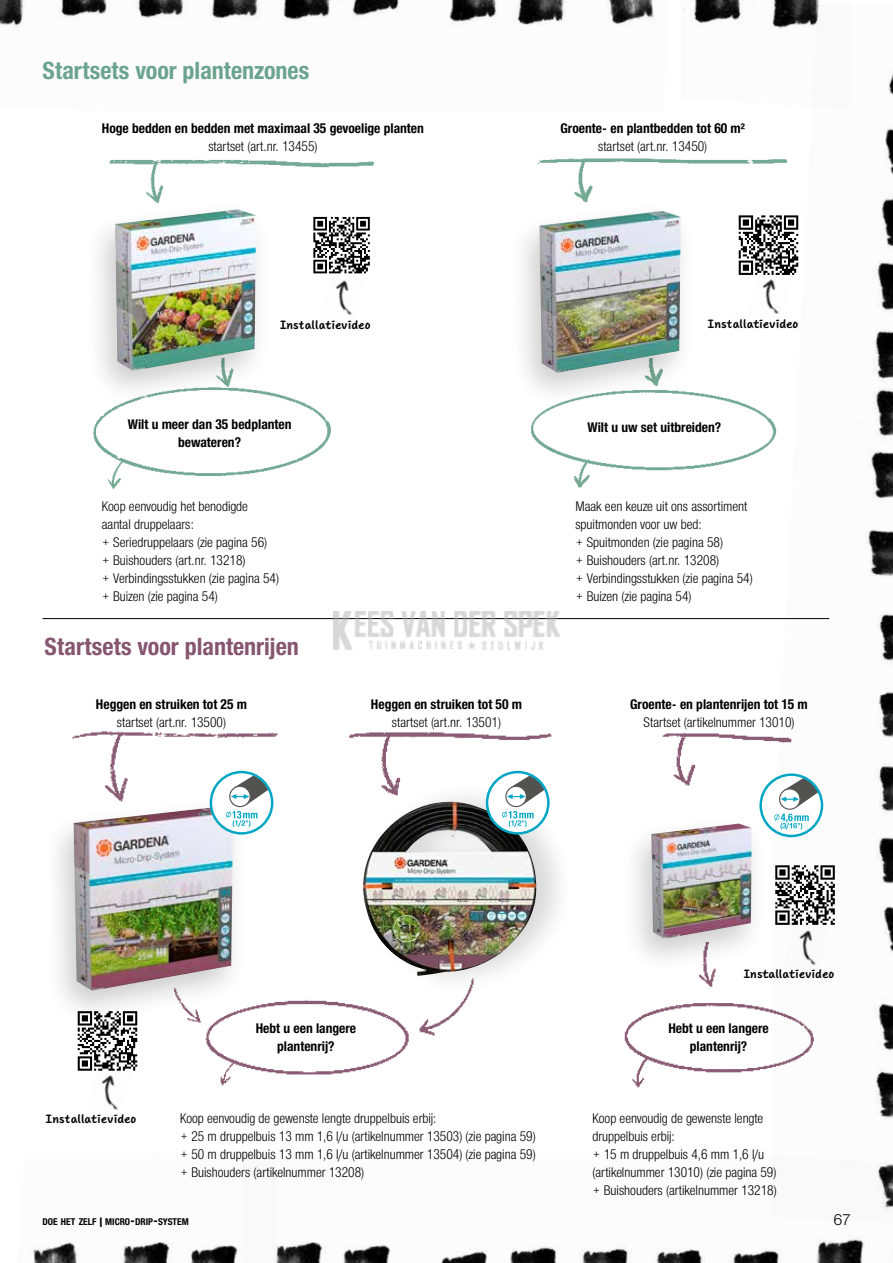
<style>
.page{position:relative;width:893px;height:1263px;background:#fff}
.page>*{position:absolute;margin:0;border:0;box-sizing:border-box;transform-origin:0 0}
.t1{font:700 24px "Gardena Sans Cond";color:#6aa48d}
.t2{font:700 24px "Gardena Sans Cond";color:#86556f}
.t3{font:15px "Gardena Sans";color:#000}
.t4{font:13.5px/18px "Gardena Sans Cond";color:#000}
.t5{font:700 13.5px/18px "Gardena Sans Cond";color:#000;text-align:center}
.t6{font:700 12px "Core Narae Pro";color:#000}
.t7{font:700 9.45px "Gardena Sans Cond";color:#000}
.s1{font-size:10.5px}
.s2{font-size:13.5px}
</style>
<div class="page">
<img style="left:771px;top:223px;width:122px;height:401px">
<img style="left:33px;top:624px;width:860px;height:639px">
<img style="left:0;top:0;width:893px;height:223px">
<img style="left:93px;top:407px;width:800px;height:93px">
<img style="left:114px;top:359px;width:779px;height:48px">
<img style="left:689px;top:974px;width:41px;height:13px">
<div style="left:84px;top:199px;width:189px;height:207px;background:#000;opacity:.2"></div>
<img style="left:115px;top:209px;width:141px;height:162px">
<div style="left:46px;top:797px;width:203px;height:229px;background:#000;opacity:.2"></div>
<img style="left:74px;top:807px;width:159px;height:184px">
<hr style="left:43px;top:618px;width:786px;height:1px;background:#000">
<div style="left:359px;top:780px;width:217px;height:217px;background:#000;opacity:.15"></div>
<img style="left:363px;top:802px;width:173px;height:174px">
<div style="left:620px;top:813px;width:148px;height:161px;background:#000;opacity:.2"></div>
<img style="left:651px;top:823px;width:101px;height:116px">
<div style="left:508px;top:201px;width:189px;height:207px;background:#000;opacity:.2"></div>
<img style="left:539px;top:211px;width:142px;height:162px">
<img style="left:86px;top:1071px;width:46px;height:48px">
<svg style="left:78px;top:1011px;width:59px;height:60px"></svg>
<svg style="left:775px;top:865px;width:60px;height:60px"></svg>
<img style="left:784px;top:919px;width:45px;height:55px">
<img style="left:335px;top:280px;width:17px;height:36px">
<svg style="left:312px;top:215px;width:59px;height:59px"></svg>
<svg style="left:313px;top:217px;width:57px;height:56px"></svg>
<img style="left:762px;top:275px;width:31px;height:48px">
<svg style="left:739px;top:215px;width:59px;height:60px"></svg>
<svg style="left:759px;top:773px;width:64px;height:64px"></svg>
<svg style="left:486px;top:771px;width:64px;height:64px"></svg>
<svg style="left:210px;top:771px;width:63px;height:64px"></svg>
<img style="left:334px;top:612px;width:225px;height:39px">
<h1 class="t1" style="left:43px;top:53px;width:268px">Startsets voor plantenzones</h1>
<p class="t5" style="left:102px;top:118px;width:324px">Hoge bedden en bedden met maximaal 35 gevoelige planten</p>
<p class="t4" style="left:208px;top:136px;width:111px">startset (art.nr. 13455)</p>
<p class="t5" style="left:560px;top:118px;width:186px">Groente- en plantbedden tot 60 m²</p>
<p class="t4" style="left:598px;top:136px;width:111px">startset (art.nr. 13450)</p>
<p class="t6" style="left:280px;top:316px;width:92px">Installatievideo</p>
<p class="t6" style="left:708px;top:315px;width:92px">Installatievideo</p>
<p class="t5" style="left:128px;top:414px;width:165px">Wilt u meer dan 35 bedplanten bewateren?</p>
<p class="t5" style="left:587px;top:417px;width:135px">Wilt u uw set uitbreiden?</p>
<p class="t4" style="left:102px;top:496px;width:179px">Koop eenvoudig het benodigde aantal druppelaars:<br>+ Seriedruppelaars (zie pagina 56)<br>+ Buishouders (art.nr. 13218)<br>+ Verbindingsstukken (zie pagina 54) + Buizen (zie pagina 54)</p>
<p class="t4" style="left:575px;top:496px;width:179px">Maak een keuze uit ons assortiment spuitmonden voor uw bed:<br>+ Spuitmonden (zie pagina 58)<br>+ Buishouders (art.nr. 13208)<br>+ Verbindingsstukken (zie pagina 54) + Buizen (zie pagina 54)</p>
<h1 class="t2" style="left:45px;top:629px;width:256px">Startsets voor plantenrijen</h1>
<p class="t5" style="left:96px;top:694px;width:153px">Heggen en struiken tot 25 m</p>
<p class="t4" style="left:117px;top:712px;width:111px">startset (art.nr. 13500)</p>
<p class="t5" style="left:371px;top:694px;width:153px">Heggen en struiken tot 50 m</p>
<p class="t4" style="left:392px;top:712px;width:111px">startset (art.nr. 13501)</p>
<p class="t5" style="left:256px;top:1018px;width:102px">Hebt u een langere plantenrij?</p>
<p class="t5" style="left:630px;top:694px;width:179px">Groente- en plantenrijen tot 15 m</p>
<p class="t4" style="left:643px;top:712px;width:153px">Startset (artikelnummer 13010)</p>
<p class="t6" style="left:743px;top:964px;width:92px">Installatievideo</p>
<p class="t5" style="left:668px;top:1018px;width:102px">Hebt u een langere plantenrij?</p>
<p class="t6" style="left:46px;top:1110px;width:92px">Installatievideo</p>
<p class="t4" style="left:180px;top:1108px;width:357px">Koop eenvoudig de gewenste lengte druppelbuis erbij:<br>+ 25 m druppelbuis 13 mm 1,6 l/u (artikelnummer 13503) (zie pagina 59) + 50 m druppelbuis 13 mm 1,6 l/u (artikelnummer 13504) (zie pagina 59) + Buishouders (artikelnummer 13208)</p>
<p class="t4" style="left:592px;top:1108px;width:186px">Koop eenvoudig de gewenste lengte druppelbuis erbij:<br>+ 15 m druppelbuis 4,6 mm 1,6 l/u (artikelnummer 13010) (zie pagina 59) + Buishouders (artikelnummer 13218)</p>
<p class="t7" style="left:43px;top:1215px;width:148px">DOE HET ZELF <span class="s1">|</span> MICRO<span class="s2">-</span>DRIP<span class="s2">-</span>SYSTEM</p>
<p class="t3" style="left:834px;top:1209px;width:18px">67</p>
</div>
